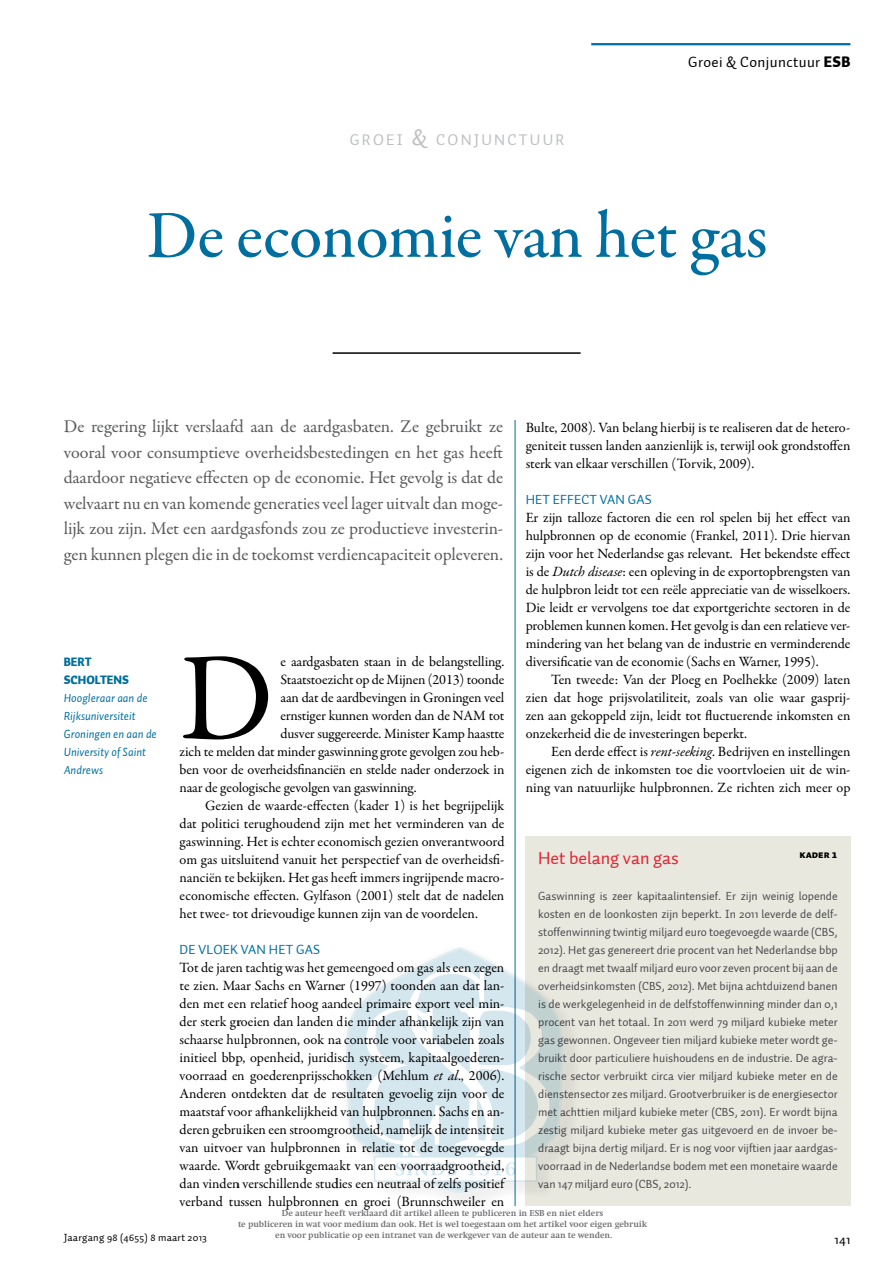
<style>
.page{position:relative;width:893px;height:1263px;background:#fff}
.page>*{position:absolute;margin:0;border:0;box-sizing:border-box;transform-origin:0 0}
.t1{font:125.4px "Garamond Premr Pro";color:#000}
.t2{font:500 67.5px "Garamond Premr Pro";letter-spacing:-.01em;color:#006f9f}
.t3{font:18px/25.5px "Garamond Premr Pro";letter-spacing:-.005em;color:#58595b;text-align:justify}
.t4{font:18px "Auto 1";color:#e42231}
.t5{font:15.75px "Auto 1";letter-spacing:.145em;color:#bcbec0}
.t6{font:15px "Auto 1";letter-spacing:.025em;color:#000}
.t7{font:14.25px/18px "Garamond Premr Pro";letter-spacing:-.005em;color:#000;text-align:justify}
.t8{font:13.5px "Auto 1";letter-spacing:.01em;color:#006f9f}
.t9{font:13.5px "Auto 1";color:#000}
.t10{font:12px/18px "Auto 1";color:#4a4a4d;text-align:justify}
.t11{font:italic 12px/18px "Auto 1";color:#006f9f}
.t12{font:900 12px/18px "Auto 1";color:#006f9f}
.t13{font:10.5px "Auto 1";letter-spacing:.025em;color:#000}
.t14{font:10.5px "Auto 1 Black Sm Cp";color:#000}
.t15{font:700 9px/10.8px "Swift";color:#6d6e71;text-align:center}
.s1{font-size:22.5px}
.s2{font-weight:900}
.s3{font-style:italic}
</style>
<div class="page">
<hr style="left:591px;top:43px;width:259px;height:2px;background:#006f9f">
<hr style="left:515px;top:420px;width:1px;height:786px;background:#006a99">
<hr style="left:333px;top:352px;width:248px;height:2px;background:#000">
<div style="left:525px;top:837px;width:325px;height:369px;background:#e9e8df"></div>
<div style="left:346px;top:948px;width:238px;height:266px;background:#000;opacity:.35"></div>
<svg style="left:346px;top:947px;width:221px;height:250px"></svg>
<svg style="left:374px;top:1156px;width:163px;height:26px"></svg>
<svg style="left:362px;top:965px;width:190px;height:213px"></svg>
<p class="t5" style="left:350px;top:130px;width:216px">GROEI <span class="s1">&amp;</span> CONJUNCTUUR</p>
<p class="t6" style="left:688px;top:53px;width:164px">Groei &amp; Conjunctuur <span class="s2">ESB</span></p>
<h2 class="t2" style="left:147px;top:195px;width:623px">De economie van het gas</h2>
<p class="t3" style="left:64px;top:414px;width:441px">De regering lijkt verslaafd aan de aardgasbaten. Ze gebruikt ze vooral voor consumptieve overheidsbestedingen en het gas heeft daardoor negatieve effecten op de economie. Het gevolg is dat de welvaart nu en van komende generaties veel lager uitvalt dan moge&shy;lijk zou zijn. Met een aardgasfonds zou ze productieve investerin&shy;gen kunnen plegen die in de toekomst verdiencapaciteit opleveren.</p>
<p class="t7" style="left:526px;top:419px;width:326px">Bulte, 2008). Van belang hierbij is te realiseren dat de hetero&shy;geniteit tussen landen aanzienlijk is, terwijl ook grondstoffen sterk van elkaar verschillen (Torvik, 2009).</p>
<p class="t8" style="left:526px;top:491px;width:128px">H et effect van gas</p>
<p class="t7" style="left:526px;top:509px;width:326px">Er zijn talloze factoren die een rol spelen bij het effect van hulpbronnen op de economie (Frankel, 2011). Drie hiervan zijn voor het Nederlandse gas relevant. Het bekendste effect is de <span class="s3">Dutch disease</span>: een opleving in de exportopbrengsten van de hulpbron leidt tot een reële appreciatie van de wisselkoers.<br>Die leidt er vervolgens toe dat exportgerichte sectoren in de problemen kunnen komen. Het gevolg is dan een relatieve ver&shy;mindering van het belang van de industrie en verminderende diversificatie van de economie (Sachs en Warner, 1995).</p>
<p class="t7" style="left:526px;top:671px;width:326px;text-indent:26px">Ten tweede: Van der Ploeg en Poelhekke (2009) laten zien dat hoge prijsvolatiliteit, zoals van olie waar gasprij&shy;zen aan gekoppeld zijn, leidt tot fluctuerende inkomsten en onzekerheid die de investeringen beperkt.</p>
<p class="t7" style="left:526px;top:743px;width:326px;text-indent:26px">Een derde effect is <span class="s3">rent-seeking</span>. Bedrijven en instellingen eigenen zich de inkomsten toe die voortvloeien uit de win&shy;ning van natuurlijke hulpbronnen. Ze richten zich meer op</p>
<h1 class="t1" style="left:180px;top:623px;width:96px">D</h1>
<p class="t7" style="left:281px;top:653px;width:225px">e aardgasbaten staan in de belangstelling.</p>
<p class="t12" style="left:64px;top:653px;width:66px">BERT<br>SCHOLTENS</p>
<p class="t11" style="left:64px;top:689px;width:95px">Hoogleraar aan de<br>Rijksuniversiteit<br>Groningen en aan de<br>University of Saint<br>Andrews</p>
<p class="t7" style="left:281px;top:671px;width:225px">Staatstoezicht op de Mijnen (2013) toonde</p>
<p class="t7" style="left:281px;top:689px;width:225px">aan dat de aardbevingen in Groningen veel</p>
<p class="t7" style="left:281px;top:707px;width:225px">ernstiger kunnen worden dan de NAM tot</p>
<p class="t7" style="left:281px;top:725px;width:225px">dusver suggereerde. Minister Kamp haastte</p>
<p class="t7" style="left:180px;top:743px;width:326px">zich te melden dat minder gaswinning grote gevolgen zou heb-</p>
<p class="t7" style="left:180px;top:761px;width:326px">ben voor de overheidsfinanciën en stelde nader onderzoek in</p>
<p class="t7" style="left:180px;top:779px;width:239px">naar de geologische gevolgen van gaswinning.</p>
<p class="t7" style="left:205px;top:797px;width:301px">Gezien de waarde-effecten (kader 1) is het begrijpelijk</p>
<p class="t7" style="left:180px;top:815px;width:326px">dat politici terughoudend zijn met het verminderen van de</p>
<p class="t7" style="left:180px;top:833px;width:326px">gaswinning. Het is echter economisch gezien onverantwoord</p>
<p class="t7" style="left:180px;top:851px;width:326px">om gas uitsluitend vanuit het perspectief van de overheidsfi-</p>
<p class="t7" style="left:180px;top:869px;width:326px">nanciën te bekijken. Het gas heeft immers ingrijpende macro-</p>
<p class="t7" style="left:180px;top:887px;width:326px">economische effecten. Gylfason (2001) stelt dat de nadelen</p>
<p class="t7" style="left:180px;top:905px;width:300px">het twee- tot drievoudige kunnen zijn van de voordelen.</p>
<p class="t8" style="left:180px;top:941px;width:142px">De vloek van het gas</p>
<p class="t7" style="left:180px;top:959px;width:326px">Tot de jaren tachtig was het gemeengoed om gas als een zegen te zien. Maar Sachs en Warner (1997) toonden aan dat lan&shy;den met een relatief hoog aandeel primaire export veel min&shy;der sterk groeien dan landen die minder afhankelijk zijn van schaarse hulpbronnen, ook na controle voor variabelen zoals initieel bbp, openheid, juridisch systeem, kapitaalgoederen&shy;voorraad en goederenprijsschokken (Mehlum <span class="s3">et al</span>., 2006).<br>Anderen ontdekten dat de resultaten gevoelig zijn voor de maatstaf voor afhankelijkheid van hulpbronnen. Sachs en an&shy;deren gebruiken een stroomgrootheid, namelijk de intensiteit van uitvoer van hulpbronnen in relatie tot de toegevoegde waarde. Wordt gebruikgemaakt van een voorraadgrootheid, dan vinden verschillende studies een neutraal of zelfs positief verband tussen hulpbronnen en groei (Brunnschweiler en</p>
<p class="t4" style="left:538px;top:847px;width:142px">H et belang van gas</p>
<p class="t14" style="left:799px;top:849px;width:39px">kader 1</p>
<p class="t10" style="left:538px;top:887px;width:301px">Gaswinning is zeer kapitaalintensief. Er zijn weinig lopende kosten en de loonkosten zijn beperkt. In 2011 leverde de delf&shy;stoffenwinning twintig miljard euro toegevoegde waarde (CBS, 2012). H et gas genereert drie procent van het N ederlandse bbp en draagt met twaalf miljard euro voor zeven procent bij aan de overheidsinkomsten (CBS, 2012). Met bijna achtduizend banen is de werkgelegenheid in de delfstoffenwinning minder dan 0,1 procent van het totaal. In 2011 werd 79 miljard kubieke meter gas gewonnen. Ongeveer tien miljard kubieke meter wordt ge&shy;bruikt door particuliere huishoudens en de industrie. De agra&shy;rische sector verbruikt circa vier miljard kubieke meter en de dienstensector zes miljard. Grootverbruiker is de energiesector met achttien miljard kubieke meter (CBS, 2011). Er wordt bijna zestig miljard kubieke meter gas uitgevoerd en de invoer be&shy;draagt bijna dertig miljard. Er is nog voor vijftien jaar aardgas&shy;voorraad in de N ederlandse bodem met een monetaire waarde van 147 miljard euro (CBS, 2012).</p>
<p class="t15" style="left:238px;top:1208px;width:411px">De auteur heeft verklaard dit artikel alleen te publiceren in ESB en niet elders<br>te publiceren in wat voor medium dan ook. Het is wel toegestaan om het artikel voor eigen gebruik en voor publicatie op een intranet van de werkgever van de auteur aan te wenden.</p>
<p class="t13" style="left:64px;top:1231px;width:145px">Jaargang 98 (4655) 8 maart 2013</p>
<p class="t9" style="left:834px;top:1231px;width:17px">141</p>
</div>
